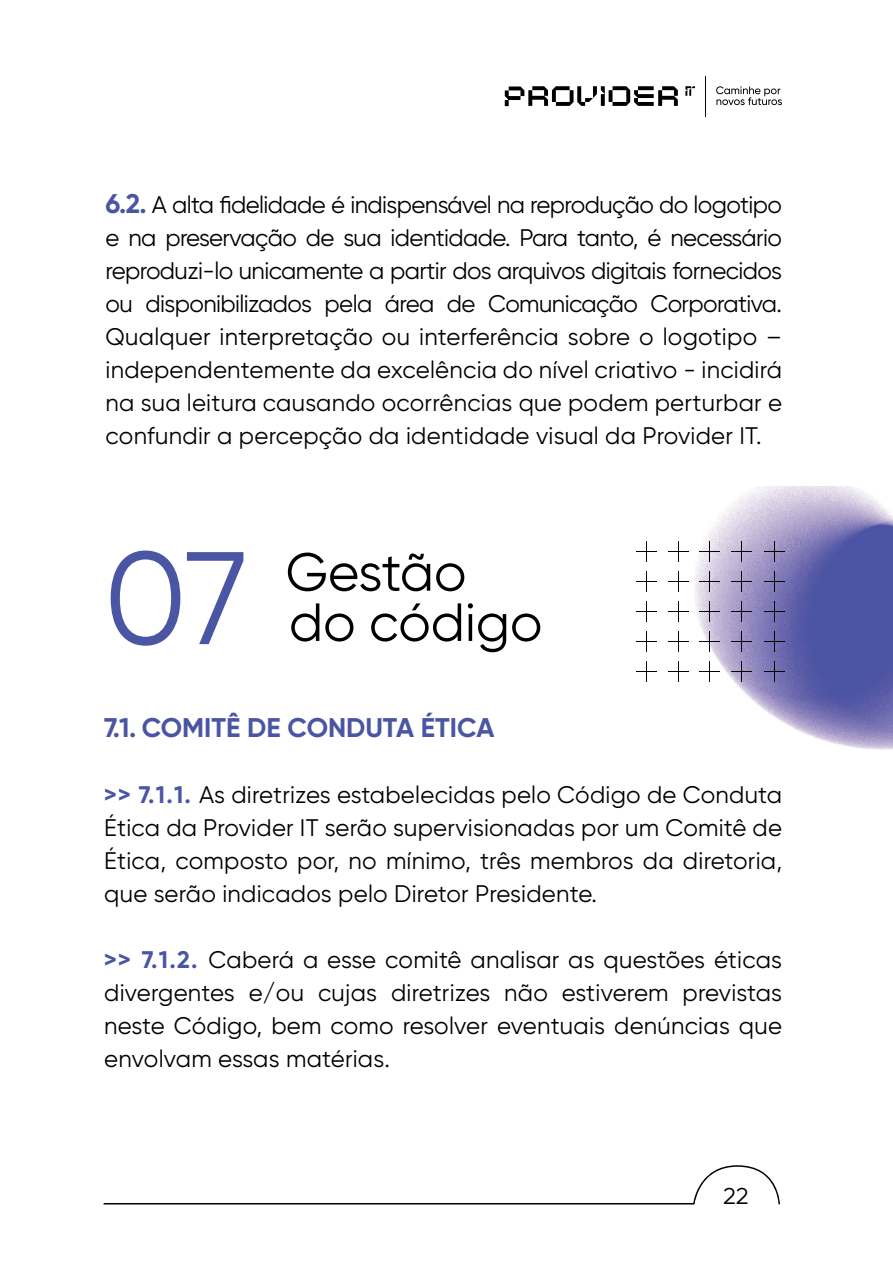
<style>
.page{position:relative;width:893px;height:1263px;background:#fff}
.page>*{position:absolute;margin:0;border:0;box-sizing:border-box;transform-origin:0 0}
.t1{font:131.4px "Gilroy";color:#4a55a4}
.t2{font:53.55px/50.2px "Gilroy";color:#000001}
.t3{font:700 27px "Gilroy";color:#4a55a4}
.t4{font:24px/33px "Gilroy";letter-spacing:.01em;color:#000001;text-align:justify}
.t5{font:22.95px "Gilroy";color:#000001;scale:1.06 1}
.s1{font-weight:700;font-size:27px;color:#4a55a4}
.s2{font-weight:700;color:#4a55a4}
</style>
<div class="page">
<svg style="left:716px;top:86px;width:66px;height:19px"></svg>
<svg style="left:505px;top:86px;width:173px;height:20px"></svg>
<svg style="left:685px;top:86px;width:10px;height:10px"></svg>
<hr style="left:705px;top:76px;width:1px;height:40px;background:#000001">
<svg style="left:104px;top:1165px;width:676px;height:39px"></svg>
<img style="left:694px;top:486px;width:199px;height:263px">
<svg style="left:699px;top:602px;width:20px;height:20px"></svg>
<svg style="left:699px;top:632px;width:20px;height:20px"></svg>
<svg style="left:699px;top:662px;width:20px;height:20px"></svg>
<svg style="left:731px;top:602px;width:21px;height:20px"></svg>
<svg style="left:731px;top:632px;width:21px;height:20px"></svg>
<svg style="left:731px;top:662px;width:21px;height:20px"></svg>
<svg style="left:764px;top:602px;width:20px;height:20px"></svg>
<svg style="left:764px;top:632px;width:20px;height:20px"></svg>
<svg style="left:764px;top:662px;width:20px;height:20px"></svg>
<svg style="left:699px;top:541px;width:20px;height:21px"></svg>
<svg style="left:699px;top:571px;width:20px;height:21px"></svg>
<svg style="left:731px;top:541px;width:21px;height:21px"></svg>
<svg style="left:731px;top:571px;width:21px;height:21px"></svg>
<svg style="left:636px;top:602px;width:21px;height:20px"></svg>
<svg style="left:636px;top:632px;width:21px;height:20px"></svg>
<svg style="left:636px;top:662px;width:21px;height:20px"></svg>
<svg style="left:668px;top:602px;width:21px;height:20px"></svg>
<svg style="left:668px;top:632px;width:21px;height:20px"></svg>
<svg style="left:668px;top:662px;width:21px;height:20px"></svg>
<svg style="left:636px;top:541px;width:21px;height:21px"></svg>
<svg style="left:636px;top:571px;width:21px;height:21px"></svg>
<svg style="left:668px;top:541px;width:21px;height:21px"></svg>
<svg style="left:668px;top:571px;width:21px;height:21px"></svg>
<svg style="left:764px;top:541px;width:20px;height:21px"></svg>
<svg style="left:764px;top:571px;width:20px;height:21px"></svg>
<p class="t4" style="left:106px;top:187px;width:678px"><span class="s1">6.2.</span> A alta fidelidade é indispensável na reprodução do logotipo e na preservação de sua identidade. Para tanto, é necessário reproduzi-lo unicamente a partir dos arquivos digitais fornecidos ou disponibilizados pela área de Comunicação Corporativa.<br>Qualquer interpretação ou interferência sobre o logotipo – independentemente da excelência do nível criativo - incidirá na sua leitura causando ocorrências que podem perturbar e confundir a percepção da identidade visual da Provider IT.</p>
<h1 class="t1" style="left:104px;top:518px;width:146px">07</h1>
<h2 class="t2" style="left:286px;top:546px;width:258px">Gestão do código</h2>
<p class="t3" style="left:104px;top:710px;width:392px">7.1. COMITÊ DE CONDUTA ÉTICA</p>
<p class="t4" style="left:104px;top:778px;width:679px"><span class="s2">&gt;&gt; 7.1.1.</span> As diretrizes estabelecidas pelo Código de Conduta Ética da Provider IT serão supervisionadas por um Comitê de Ética, composto por, no mínimo, três membros da diretoria, que serão indicados pelo Diretor Presidente.</p>
<p class="t4" style="left:104px;top:943px;width:679px"><span class="s2">&gt;&gt; 7.1.2.</span> Caberá a esse comitê analisar as questões éticas divergentes e/ou cujas diretrizes não estiverem previstas neste Código, bem como resolver eventuais denúncias que envolvam essas matérias.</p>
<p class="t5" style="left:723px;top:1182px;width:26px">22</p>
</div>
